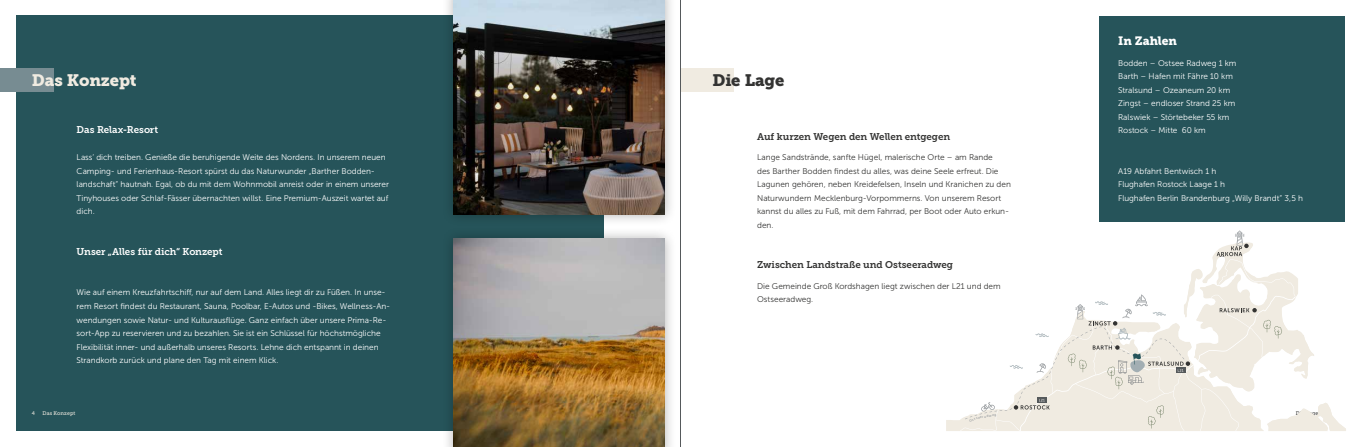
<style>
.page{position:relative;width:1361px;height:447px;background:#fff}
.page>*{position:absolute;margin:0;border:0;box-sizing:border-box;transform-origin:0 0}
.t1{font:16.5px "Museo Slab 900";letter-spacing:-.01em;color:#f0ebe1}
.t2{font:16.5px "Museo Slab 900";letter-spacing:-.015em;color:#333332}
.t3{font:12px "Museo Slab 900";letter-spacing:-.005em;color:#fff}
.t4{font:9.75px "Museo Slab 700";letter-spacing:-.005em;color:#333332}
.t5{font:9.75px "Museo Slab 700";letter-spacing:-.005em;color:#fff}
.t6{font:8.25px/13.5px "Museo Sans 300";color:#fff}
.t7{font:8.25px/13.5px "Museo Sans 300";color:#333332}
.t8{font:5.7px "Museo Sans 700";color:#333332}
.t9{font:5.25px "Museo Slab 500";letter-spacing:.01em;color:#f0ebe1}
.t10{font:5.25px "Museo Slab 500";letter-spacing:.01em;color:#333332}
</style>
<div class="page">
<div style="left:16px;top:16px;width:588px;height:415px;background:#26545a"></div>
<div style="left:442px;top:0;width:234px;height:226px;background:#000;opacity:.3"></div>
<img style="left:454px;top:0;width:210px;height:214px">
<div style="left:1099px;top:16px;width:246px;height:205px;background:#26545a"></div>
<div style="left:0;top:68px;width:53px;height:23px;background:#778c92"></div>
<div style="left:680px;top:68px;width:53px;height:23px;background:#f0ebe1"></div>
<hr style="left:680px;top:0;width:1px;height:446px;background:#55595b">
<div style="left:442px;top:227px;width:234px;height:219px;background:#000;opacity:.3"></div>
<img style="left:454px;top:239px;width:210px;height:207px">
<svg style="left:946px;top:420px;width:14px;height:11px"></svg>
<svg style="left:960px;top:230px;width:386px;height:201px"></svg>
<h1 class="t1" style="left:32px;top:71px;width:106px">Das Konzept</h1>
<p class="t5" style="left:77px;top:124px;width:83px">Das Relax-Resort</p>
<p class="t6" style="left:77px;top:151px;width:314px">Lass‘ dich treiben. Genieße die beruhigende Weite des Nordens. In unserem neuen Camping- und Ferienhaus-Resort spürst du das Naturwunder „Barther Bodden&shy;landschaft“ hautnah. Egal, ob du mit dem Wohnmobil anreist oder in einem unserer Tinyhouses oder Schlaf-Fässer übernachten willst. Eine Premium-Auszeit wartet auf dich.</p>
<p class="t5" style="left:77px;top:246px;width:147px">Unser „Alles für dich“ Konzept</p>
<p class="t6" style="left:77px;top:286px;width:315px">Wie auf einem Kreuzfahrtschiff, nur auf dem Land. Alles liegt dir zu Füßen. In unse&shy;rem Resort findest du Restaurant, Sauna, Poolbar, E-Autos und -Bikes, Wellness-An&shy;wendungen sowie Natur- und Kulturausflüge. Ganz einfach über unsere Prima-Re&shy;sort-App zu reservieren und zu bezahlen. Sie ist ein Schlüssel für höchstmögliche Flexibilität inner- und außerhalb unseres Resorts. Lehne dich entspannt in deinen Strandkorb zurück und plane den Tag mit einem Klick.</p>
<h1 class="t2" style="left:712px;top:71px;width:74px">Die Lage</h1>
<p class="t4" style="left:757px;top:131px;width:194px">Auf kurzen Wegen den Wellen entgegen</p>
<p class="t7" style="left:757px;top:151px;width:255px">Lange Sandstrände, sanfte Hügel, malerische Orte – am Rande<br>des Barther Bodden findest du alles, was deine Seele erfreut. Die Lagunen gehören, neben Kreidefelsen, Inseln und Kranichen zu den Naturwundern Mecklenburg-Vorpommerns. Von unserem Resort kannst du alles zu Fuß, mit dem Fahrrad, per Boot oder Auto erkun&shy;den.</p>
<p class="t4" style="left:757px;top:259px;width:197px">Zwischen Landstraße und Ostseeradweg</p>
<p class="t7" style="left:757px;top:279px;width:245px">Die Gemeinde Groß Kordshagen liegt zwischen der L21 und dem<br>Ostseeradweg.</p>
<h2 class="t3" style="left:1118px;top:34px;width:60px">In Zahlen</h2>
<p class="t6" style="left:1118px;top:56px;width:120px">Bodden – Ostsee Radweg 1 km<br>Barth – Hafen mit Fähre 10 km<br>Stralsund – Ozeaneum 20 km<br>Zingst – endloser Strand 25 km<br>Ralswiek – Störtebeker 55 km<br>Rostock – Mitte 60 km</p>
<p class="t6" style="left:1118px;top:164px;width:186px">A19 Abfahrt Bentwisch 1 h<br>Flughafen Rostock Laage 1 h<br>Flughafen Berlin Brandenburg „Willy Brandt“ 3,5 h</p>
<p class="t8" style="left:1216px;top:251px;width:21px">Arkona</p>
<p class="t9" style="left:32px;top:410px;width:5px">4</p>
<p class="t9" style="left:43px;top:410px;width:34px">Das Konzept</p>
<p class="t10" style="left:1295px;top:410px;width:24px">Die Lage</p>
</div>
